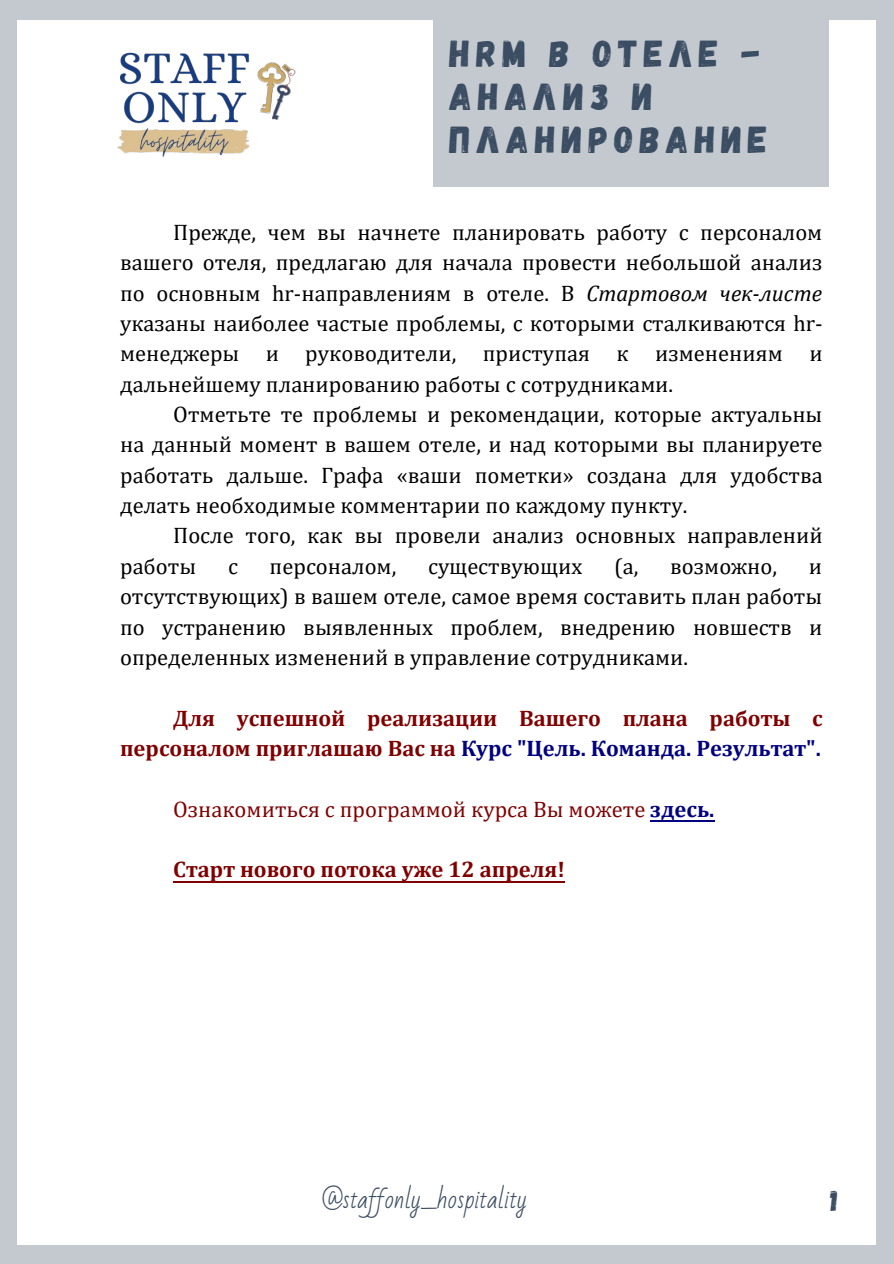
<style>
.page{position:relative;width:894px;height:1264px;background:#fff}
.page>*{position:absolute;margin:0;border:0;box-sizing:border-box;transform-origin:0 0}
.t1{font:37.5px/43.2px "Gagalin";letter-spacing:.16em;color:#3b4d62}
.t2{font:28.65px "Gagalin";color:#3b4d62}
.t3{font:24px "Bad Script";color:#3b4d62}
.t4{font:22.5px/30.3px "Cambria";color:#000;text-align:justify}
.t5{font:700 22.5px/30.3px "Cambria";color:#800000;text-align:right}
.t6{font:22.5px "Cambria";color:#800000}
.s1{font-style:italic}
.s2{color:#000080}
.s3{font-weight:700;color:#000080}
</style>
<div class="page">
<div style="left:0;top:0;width:893px;height:1263px;background:#c3c9cf"></div>
<div style="left:18px;top:20px;width:858px;height:1224px;background:#fff"></div>
<div style="left:433px;top:0;width:395px;height:187px;background:#c3c9cf"></div>
<hr style="left:173px;top:881px;width:392px;height:1px;background:#800000">
<hr style="left:650px;top:820px;width:64px;height:2px;background:#000080">
<img style="left:117px;top:52px;width:179px;height:105px">
<h1 class="t1" style="left:449px;top:30px;width:319px">HRM В ОТЕЛЕ -<br>АНАЛИЗ И<br>ПЛАНИРОВАНИЕ</h1>
<p class="t4" style="left:120px;top:217px;width:704px;text-indent:53px">Прежде, чем вы начнете планировать работу с персоналом вашего отеля, предлагаю для начала провести небольшой анализ по основным hr-направлениям в отеле. В <span class="s1">Стартовом чек</span><span class="s1">-</span><span class="s1">листе </span>указаны наиболее частые проблемы, с которыми сталкиваются hr&shy;менеджеры и руководители, приступая к изменениям и дальнейшему планированию работы с сотрудниками.</p>
<p class="t4" style="left:120px;top:399px;width:704px;text-indent:53px">Отметьте те проблемы и рекомендации, которые актуальны на данный момент в вашем отеле, и над которыми вы планируете работать дальше. Графа «ваши пометки» создана для удобства делать необходимые комментарии по каждому пункту.</p>
<p class="t4" style="left:120px;top:520px;width:704px;text-indent:53px">После того, как вы провели анализ основных направлений работы</p>
<p class="t4" style="left:228px;top:551px;width:11px">с</p>
<p class="t4" style="left:269px;top:551px;width:128px">персоналом,</p>
<p class="t4" style="left:428px;top:551px;width:156px">существующих</p>
<p class="t4" style="left:614px;top:551px;width:26px">(а,</p>
<p class="t4" style="left:670px;top:551px;width:108px">возможно,</p>
<p class="t4" style="left:120px;top:551px;width:703px;text-indent:688px">и отсутствующих) в вашем отеле, самое время составить план работы по устранению выявленных проблем, внедрению новшеств и определенных изменений в управление сотрудниками.</p>
<p class="t5" style="left:120px;top:702px;width:704px">Для успешной реализации Вашего плана работы с персоналом приглашаю Вас на <span class="s2">Курс "Цель. Команда. Результат".</span></p>
<p class="t6" style="left:173px;top:795px;width:542px">Ознакомиться с программойкурса Вы можете <span class="s3">здесь.</span></p>
<p class="t5" style="left:173px;top:853px;width:393px">Старт нового потока уже 12 апреля!</p>
<p class="t3" style="left:322px;top:1185px;width:206px">@staffonly_hospitality</p>
<p class="t2" style="left:830px;top:1181px;width:9px">1</p>
</div>
